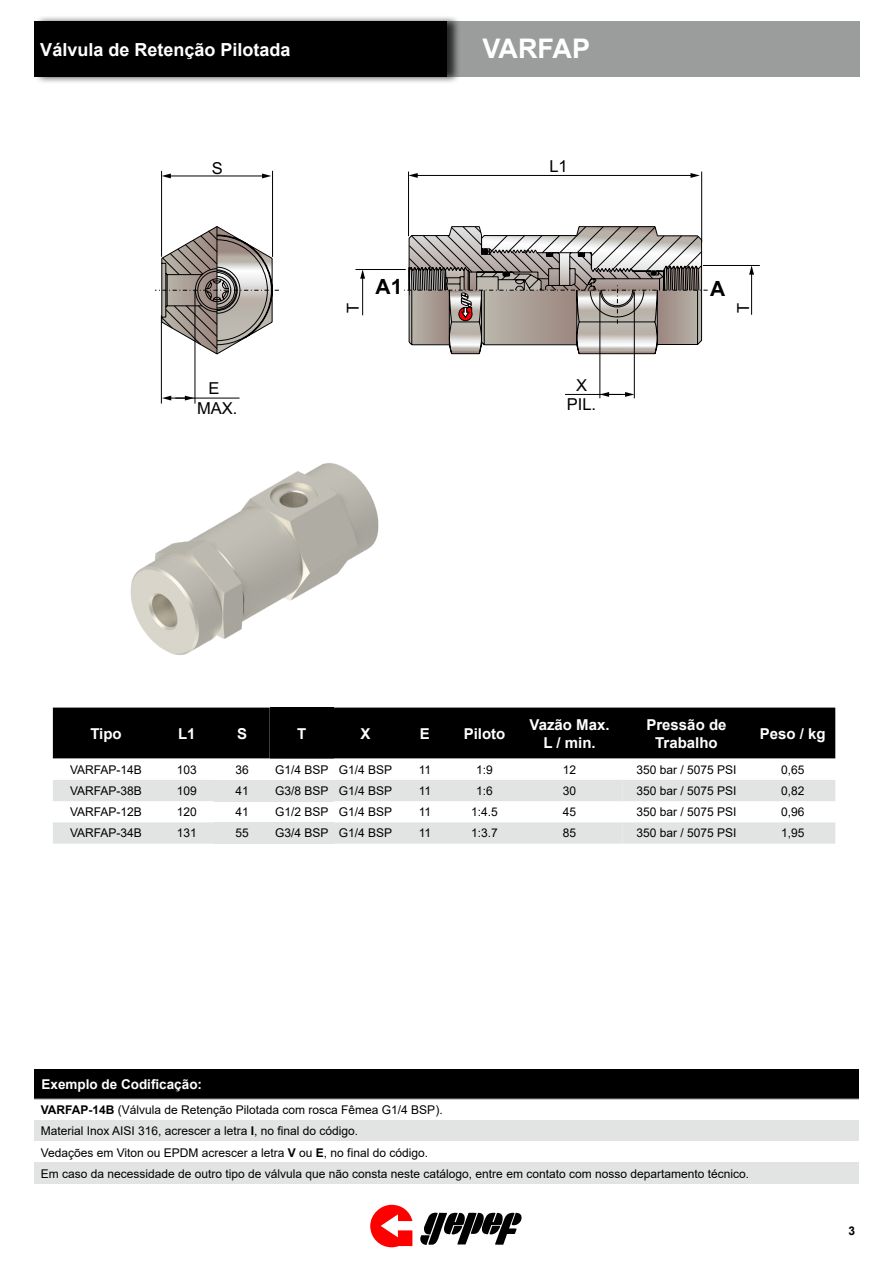
<style>
.page{position:relative;width:893px;height:1263px;background:#fff}
.page>*{position:absolute;margin:0;border:0;box-sizing:border-box;transform-origin:0 0}
.t1{font:700 27px "Arial";color:#fff}
.t2{font:700 21px "Arial";color:#000}
.t3{font:700 18px "Arial";color:#fff}
.t4{font:16.5px/18.8px "Arial";color:#000;text-align:center}
.t5{font:700 15px/18px "Arial";color:#fff;text-align:center}
.t6{font:700 13.5px "Arial";color:#fff}
.t7{font:12px/21.3px "Arial";color:#000}
.t8{font:700 12px "Arial";color:#000}
.s1{font-weight:700;color:#000101}
.s2{color:#000101}
.s3{font-weight:700}
</style>
<div class="page">
<svg style="left:370px;top:1205px;width:42px;height:42px"></svg>
<svg style="left:420px;top:1212px;width:102px;height:33px"></svg>
<div style="left:447px;top:22px;width:412px;height:55px;background:#9b9c9c"></div>
<div style="left:34px;top:14px;width:427px;height:70px;background:#000;opacity:.75"></div>
<div style="left:34px;top:22px;width:413px;height:55px;background:#000"></div>
<div style="left:53px;top:708px;width:782px;height:51px;background:#000"></div>
<div style="left:270px;top:708px;width:64px;height:51px;background:#000"></div>
<div style="left:53px;top:780px;width:782px;height:21px;background:#e2e3e3"></div>
<svg style="left:53px;top:822px;width:782px;height:22px"></svg>
<hr style="left:751px;top:273px;width:1px;height:42px;background:#000">
<svg style="left:749px;top:266px;width:5px;height:9px"></svg>
<hr style="left:703px;top:265px;width:57px;height:1px;background:#000">
<hr style="left:408px;top:172px;width:1px;height:64px;background:#000">
<hr style="left:701px;top:172px;width:1px;height:70px;background:#000">
<hr style="left:416px;top:175px;width:276px;height:1px;background:#000">
<svg style="left:690px;top:173px;width:10px;height:5px"></svg>
<svg style="left:409px;top:173px;width:9px;height:5px"></svg>
<hr style="left:169px;top:176px;width:95px;height:1px;background:#000">
<svg style="left:262px;top:174px;width:9px;height:4px"></svg>
<svg style="left:162px;top:174px;width:9px;height:4px"></svg>
<hr style="left:272px;top:171px;width:1px;height:86px;background:#000">
<hr style="left:161px;top:171px;width:1px;height:86px;background:#000">
<svg style="left:601px;top:392px;width:33px;height:5px"></svg>
<hr style="left:634px;top:292px;width:1px;height:106px;background:#000">
<hr style="left:600px;top:293px;width:1px;height:105px;background:#000">
<svg style="left:162px;top:396px;width:32px;height:4px"></svg>
<hr style="left:195px;top:290px;width:1px;height:114px;background:#000">
<hr style="left:161px;top:315px;width:1px;height:89px;background:#000">
<svg style="left:155px;top:224px;width:553px;height:131px"></svg>
<hr style="left:175px;top:398px;width:65px;height:1px;background:#000">
<hr style="left:565px;top:394px;width:57px;height:1px;background:#000">
<div style="left:34px;top:1069px;width:825px;height:30px;background:#000"></div>
<div style="left:34px;top:1120px;width:825px;height:21px;background:#e2e3e3"></div>
<div style="left:34px;top:1163px;width:825px;height:21px;background:#e2e3e3"></div>
<hr style="left:34px;top:1099px;width:825px;height:1px;background:#969696">
<img style="left:130px;top:463px;width:249px;height:192px">
<h3 class="t3" style="left:40px;top:37px;width:252px">Válvula de Retenção Pilotada</h3>
<h1 class="t1" style="left:483px;top:30px;width:109px">VARFAP</h1>
<h3 class="t4" style="left:212px;top:159px;width:13px">S</h3>
<h3 class="t4" style="left:549px;top:157px;width:20px">L1</h3>
<h3 class="t4" style="left:197px;top:378px;width:42px;line-height:19.8px">E<br>MAX.</h3>
<h3 class="t4" style="left:344px;top:313px;width:12px;rotate:-90deg">T</h3>
<h2 class="t2" style="left:376px;top:274px;width:28px">A1</h2>
<h2 class="t2" style="left:710px;top:277px;width:17px">A</h2>
<h3 class="t4" style="left:734px;top:313px;width:12px;rotate:-90deg">T</h3>
<h3 class="t4" style="left:567px;top:376px;width:31px">X<br>PIL.</h3>
<p class="t5" style="left:90px;top:724px;width:33px">Tipo</p>
<p class="t5" style="left:178px;top:724px;width:19px">L1</p>
<p class="t5" style="left:237px;top:724px;width:12px">S</p>
<p class="t5" style="left:297px;top:724px;width:11px">T</p>
<p class="t5" style="left:360px;top:724px;width:12px">X</p>
<p class="t5" style="left:420px;top:724px;width:12px">E</p>
<p class="t5" style="left:464px;top:724px;width:43px">Piloto</p>
<p class="t5" style="left:529px;top:715px;width:82px">Vazão Max.<br>L / min.</p>
<p class="t5" style="left:646px;top:715px;width:82px">Pressão de<br>Trabalho</p>
<p class="t5" style="left:760px;top:724px;width:67px">Peso / kg</p>
<p class="t7" style="left:70px;top:759px;width:73px">VARFAP-14B</p>
<p class="t7" style="left:177px;top:759px;width:22px">103</p>
<p class="t7" style="left:235px;top:759px;width:15px">36</p>
<p class="t7" style="left:275px;top:759px;width:119px">G1/4 BSP G1/4 BSP</p>
<p class="t7" style="left:419px;top:759px;width:14px">11</p>
<p class="t7" style="left:476px;top:759px;width:18px">1:9</p>
<p class="t7" style="left:563px;top:759px;width:15px">12</p>
<p class="t7" style="left:636px;top:759px;width:102px">350 bar / 5075 PSI</p>
<p class="t7" style="left:781px;top:759px;width:25px">0,65</p>
<p class="t7" style="left:70px;top:780px;width:73px">VARFAP-38B</p>
<p class="t7" style="left:177px;top:780px;width:22px">109</p>
<p class="t7" style="left:235px;top:780px;width:15px">41</p>
<p class="t7" style="left:275px;top:780px;width:119px">G3/8 BSP G1/4 BSP</p>
<p class="t7" style="left:419px;top:780px;width:14px">11</p>
<p class="t7" style="left:476px;top:780px;width:18px">1:6</p>
<p class="t7" style="left:563px;top:780px;width:15px">30</p>
<p class="t7" style="left:636px;top:780px;width:102px">350 bar / 5075 PSI</p>
<p class="t7" style="left:781px;top:780px;width:25px">0,82</p>
<p class="t7" style="left:70px;top:801px;width:73px">VARFAP-12B</p>
<p class="t7" style="left:177px;top:801px;width:22px">120</p>
<p class="t7" style="left:235px;top:801px;width:15px">41</p>
<p class="t7" style="left:275px;top:801px;width:119px">G1/2 BSP G1/4 BSP</p>
<p class="t7" style="left:419px;top:801px;width:14px">11</p>
<p class="t7" style="left:471px;top:801px;width:28px">1:4.5</p>
<p class="t7" style="left:563px;top:801px;width:15px">45</p>
<p class="t7" style="left:636px;top:801px;width:102px">350 bar / 5075 PSI</p>
<p class="t7" style="left:781px;top:801px;width:25px">0,96</p>
<p class="t7" style="left:70px;top:822px;width:73px">VARFAP-34B</p>
<p class="t7" style="left:177px;top:822px;width:22px">131</p>
<p class="t7" style="left:235px;top:822px;width:15px">55</p>
<p class="t7" style="left:275px;top:822px;width:119px">G3/4 BSP G1/4 BSP</p>
<p class="t7" style="left:419px;top:822px;width:14px">11</p>
<p class="t7" style="left:471px;top:822px;width:28px">1:3.7</p>
<p class="t7" style="left:563px;top:822px;width:15px">85</p>
<p class="t7" style="left:636px;top:822px;width:102px">350 bar / 5075 PSI</p>
<p class="t7" style="left:781px;top:822px;width:25px">1,95</p>
<p class="t6" style="left:42px;top:1075px;width:162px">Exemplo de Codificação:</p>
<p class="t7" style="left:41px;top:1099px;width:710px"><span class="s1">VARFAP-14B</span> <span class="s2">(Válvula de Retenção Pilotada com rosca Fêmea G1/4 BSP</span>).<br>Material Inox AISI 316, acrescer a letra <span class="s3">I</span>, no final do código.<br>Vedações em Viton ou EPDM acrescer a letra <span class="s3">V</span> ou <span class="s3">E</span>, no final do código.<br>Em caso da necessidade de outro tipo de válvula que não consta neste catálogo, entre em contato com nosso departamento técnico.</p>
<p class="t8" style="left:848px;top:1223px;width:8px">3</p>
</div>
